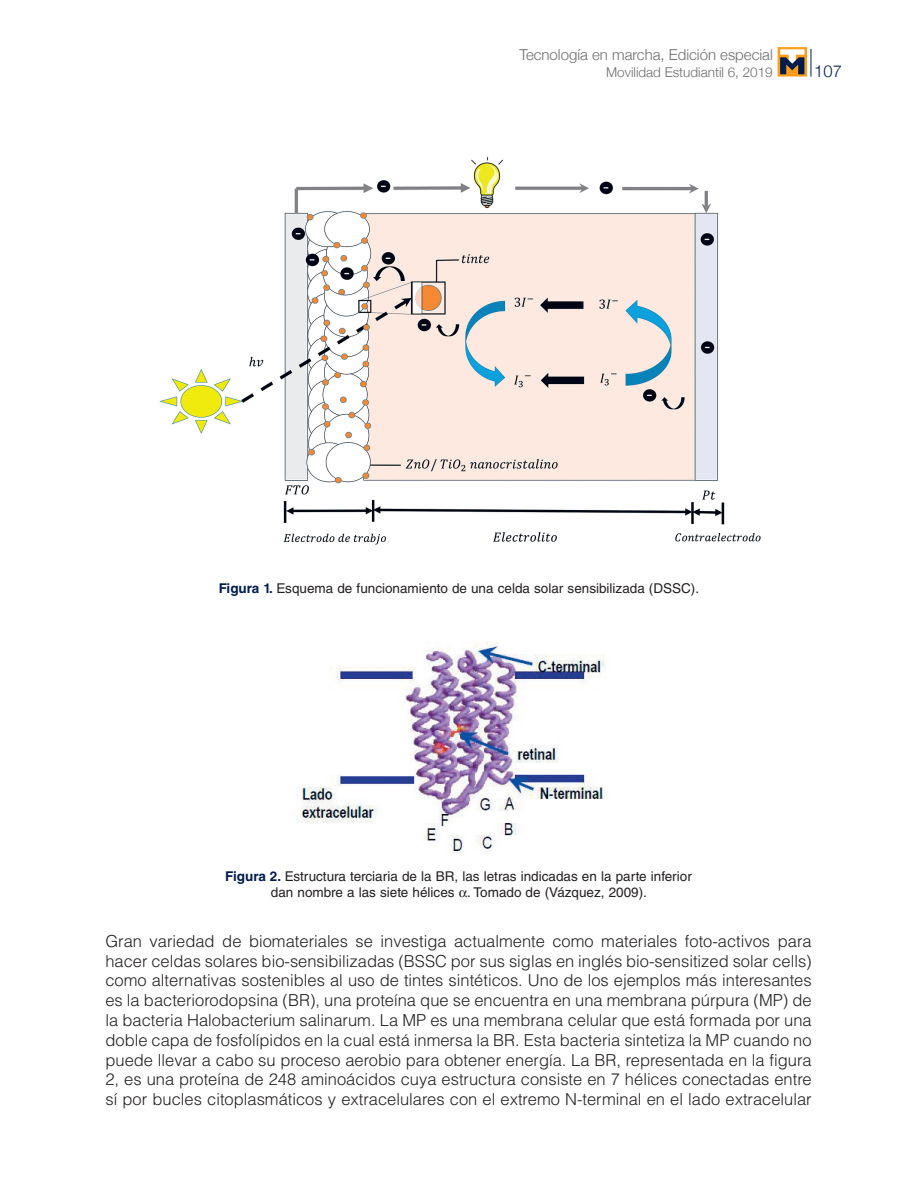
<style>
.page{position:relative;width:918px;height:1188px;background:#fff}
.page>*{position:absolute;margin:0;border:0;box-sizing:border-box;transform-origin:0 0}
._6texto{font:300 16.5px/19.8px "Helvetica LT Std";color:#231f20;text-align:justify}
.t1{font:300 16.5px "Helvetica Neue";color:#001c4e}
.t2{font:300 15px "Helvetica Neue";color:#6c6d70}
.titulofiguras{font:13.5px/16.2px "Helvetica LT Std";color:#231f20;text-align:center}
.t3{font:300 13.5px "Helvetica Neue";color:#6c6d70}
.s1{font-weight:700;color:#001c4e}
</style>
<div class="page">
<svg style="left:811px;top:49px;width:1px;height:28px"></svg>
<svg style="left:778px;top:47px;width:29px;height:30px"></svg>
<svg style="left:780px;top:49px;width:24px;height:25px"></svg>
<img style="left:159px;top:157px;width:602px;height:388px">
<img style="left:296px;top:643px;width:310px;height:210px">
<p class="t2" style="left:519px;top:43px;width:255px">Tecnología en marcha, Edición especial</p>
<p class="t3" style="left:606px;top:61px;width:168px">Movilidad Estudiantil 6, 2019</p>
<p class="t1" style="left:814px;top:57px;width:29px">107</p>
<p class="titulofiguras" style="left:219px;top:580px;width:482px"><span class="s1">Figura 1.</span> Esquema de funcionamiento de una celda solar sensibilizada (DSSC).</p>
<p class="titulofiguras" style="left:225px;top:868px;width:468px"><span class="s1">Figura 2.</span> Estructura terciaria de la BR, las letras indicadas en la parte inferior dan nombre a las siete hélices . Tomado de (Vázquez, 2009).</p>
<p class="_6texto" style="left:105px;top:931px;width:708px">Gran variedad de biomateriales se investiga actualmente como materiales foto-activos para hacer celdas solares bio-sensibilizadas (BSSC por sus siglas en inglés bio-sensitized solar cells) como alternativas sostenibles al uso de tintes sintéticos. Uno de los ejemplos más interesantes es la bacteriorodopsina (BR), una proteína que se encuentra en una membrana púrpura (MP) de la bacteria Halobacterium salinarum. La MP es una membrana celular que está formada por una doble capa de fosfolípidos en la cual está inmersa la BR. Esta bacteria sintetiza la MP cuando no puede llevar a cabo su proceso aerobio para obtener energía. La BR, representada en la figura 2, es una proteína de 248 aminoácidos cuya estructura consiste en 7 hélices conectadas entre sí por bucles citoplasmáticos y extracelulares con el extremo N-terminal en el lado extracelular</p>
</div>
